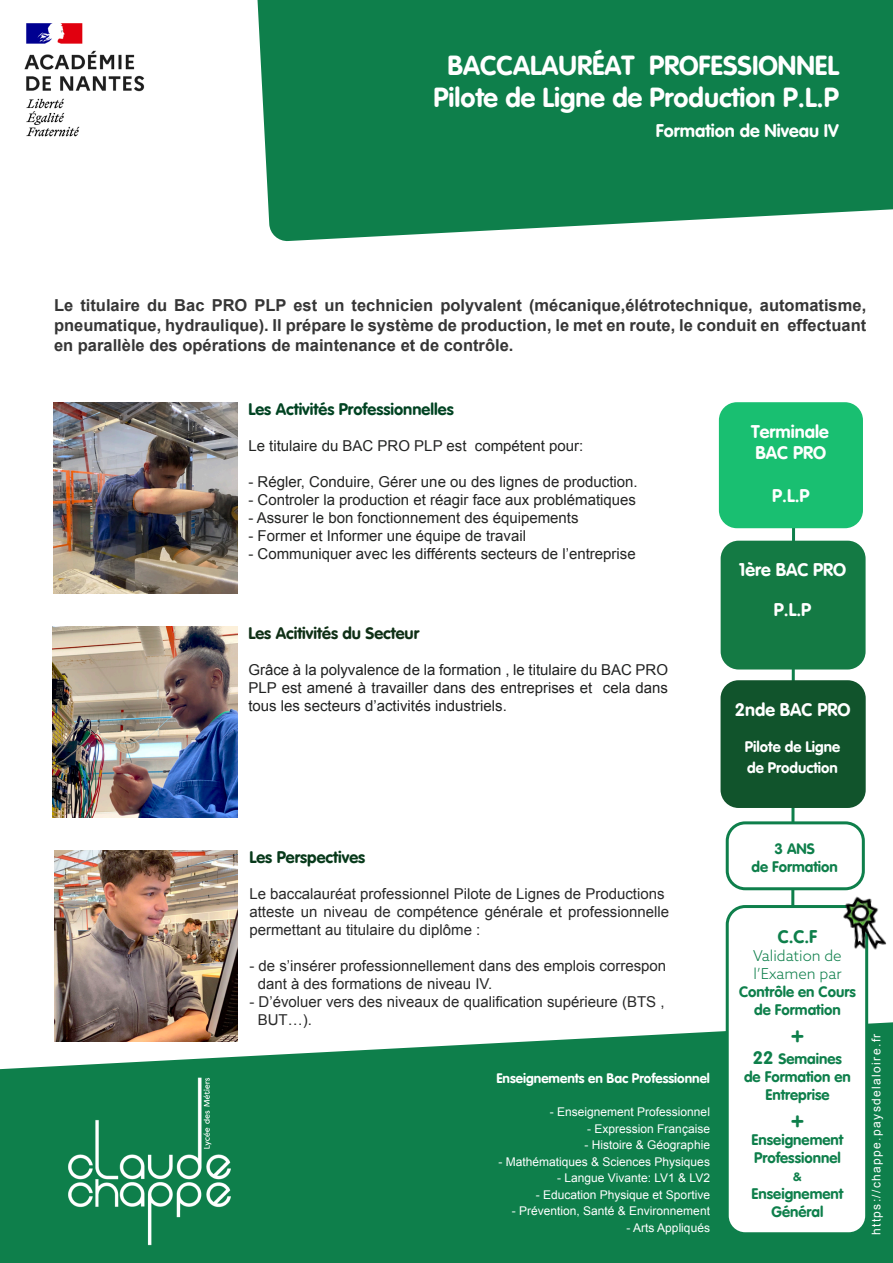
<style>
.page{position:relative;width:893px;height:1263px;background:#fff}
.page>*{position:absolute;margin:0;border:0;box-sizing:border-box;transform-origin:0 0}
.t1{font:27px "VAG Rounded Bold";color:#fff}
.t2{font:22.5px "VAG Rounded Bold";color:#0e7f4b}
.t3{font:18px "VAG Rounded Bold";color:#fff}
.t4{font:18px "VAG Rounded Bold";color:#0e7f4b}
.t5{font:700 16.5px/19.8px "Arial";color:#363636;text-align:justify}
.t6{font:16.5px "VAG Rounded Bold";color:#004322}
.t7{font:16.5px "VAG Rounded Bold";color:#0f3016}
.t8{font:16.5px "VAG Rounded Bold";color:#07391a}
.t9{font:15px/18px "Arial";color:#292929}
.t10{font:15px "Arial";color:#232423}
.t11{font:15px/18px "Arial";color:#202121;text-align:justify}
.t12{font:15px/18px "VAG Rounded Bold";color:#0e7f4b;text-align:center}
.t13{font:15px "VAG Rounded Bold";color:#fff}
.t14{font:300 15px "Azo Sans";color:#0e7f4b}
.t15{font:13.5px "VAG Rounded Bold";color:#fff}
.t16{font:12px "Arial";color:#fff}
.t17{font:12px "Arial";letter-spacing:.115em;color:#fff}
.t18{font:12px "VAG Rounded Bold";color:#0e7f4b}
.s1{font-size:18px}
</style>
<div class="page">
<svg style="left:0;top:1021px;width:893px;height:242px;background:#298d5f"></svg>
<svg style="left:789px;top:528px;width:8px;height:377px"></svg>
<div style="left:727px;top:906px;width:140px;height:328px;background:#fff;border-radius:18px"></div>
<div style="left:726px;top:905px;width:142px;height:330px;border:3px solid #0e7f4b;border-radius:18px"></div>
<img style="left:838px;top:888px;width:49px;height:66px">
<div style="left:727px;top:823px;width:136px;height:66px;background:#fff;border-radius:18px"></div>
<div style="left:726px;top:821px;width:139px;height:69px;border:3px solid #0e7f4b;border-radius:18px"></div>
<img style="left:54px;top:402px;width:184px;height:192px">
<img style="left:53px;top:626px;width:184px;height:192px">
<img style="left:54px;top:850px;width:184px;height:192px">
<svg style="left:257px;top:0;width:636px;height:242px;fill:#0e7f4b"></svg>
<div style="left:299px;top:54px;width:540px;height:154px;background:#0e7f4b"></div>
<div style="left:721px;top:541px;width:145px;height:128px;background:#147a44;border-radius:18px"></div>
<div style="left:720px;top:680px;width:146px;height:128px;background:#11542c;border-radius:18px"></div>
<div style="left:719px;top:402px;width:144px;height:126px;background:#19bf71;border-radius:18px"></div>
<img style="left:64px;top:1059px;width:169px;height:204px">
<img style="left:24px;top:23px;width:121px;height:114px">
<p class="t1" style="left:447px;top:49px;width:393px">BACCALAURÉAT PROFESSIONNEL</p>
<p class="t1" style="left:434px;top:82px;width:407px">Pilote de Ligne de Production P.L.P</p>
<p class="t3" style="left:656px;top:120px;width:185px">Formation de Niveau IV</p>
<p class="t5" style="left:54px;top:296px;width:814px">Le titulaire du Bac PRO PLP est un technicien polyvalent (mécanique,élétrotechnique, automatisme, pneumatique, hydraulique). Il prépare le système de production, le met en route, le conduit en effectuant en parallèle des opérations de maintenance et de contrôle.</p>
<p class="t6" style="left:248px;top:399px;width:207px">Les Activités Professionnelles</p>
<p class="t10" style="left:248px;top:436px;width:336px">Le titulaire du BAC PRO PLP est compétent pour:</p>
<p class="t10" style="left:248px;top:472px;width:391px">- Régler, Conduire, Gérer une ou des lignes de production.</p>
<p class="t10" style="left:248px;top:490px;width:389px">- Controler la production et réagir face aux problématiques</p>
<p class="t10" style="left:248px;top:508px;width:332px">- Assurer le bon fonctionnement des équipements</p>
<p class="t10" style="left:248px;top:526px;width:279px">- Former et Informer une équipe de travail</p>
<p class="t10" style="left:248px;top:544px;width:389px">- Communiquer avec les différents secteurs de l’entreprise</p>
<p class="t7" style="left:248px;top:623px;width:172px">Les Acitivités du Secteur</p>
<p class="t11" style="left:248px;top:661px;width:421px">Grâce à la polyvalence de la formation , le titulaire du BAC PRO PLP est amené à travailler dans des entreprises et cela dans tous les secteurs d’activités industriels.</p>
<p class="t3" style="left:751px;top:421px;width:79px">Terminale</p>
<p class="t3" style="left:756px;top:442px;width:72px">BAC PRO</p>
<p class="t3" style="left:772px;top:486px;width:39px">P.L.P</p>
<p class="t3" style="left:739px;top:559px;width:109px">1ère BAC PRO</p>
<p class="t3" style="left:774px;top:599px;width:39px">P.L.P</p>
<p class="t3" style="left:735px;top:699px;width:117px">2nde BAC PRO</p>
<p class="t13" style="left:745px;top:738px;width:97px">Pilote de Ligne</p>
<p class="t13" style="left:747px;top:759px;width:92px">de Production</p>
<p class="t8" style="left:249px;top:848px;width:117px">Les Perspectives</p>
<p class="t9" style="left:249px;top:885px;width:417px">Le baccalauréat professionnel Pilote de Lignes de Productions</p>
<p class="t9" style="left:249px;top:903px;width:421px">atteste un niveau de compétence générale et professionnelle permettant au titulaire du diplôme :</p>
<p class="t9" style="left:258px;top:957px;width:410px;text-indent:-8px">- de s’insérer professionnellement dans des emplois correspon dant à des formations de niveau IV.</p>
<p class="t9" style="left:258px;top:993px;width:408px;text-indent:-8px">- D’évoluer vers des niveaux de qualification supérieure (BTS ,<br>BUT…).</p>
<p class="t15" style="left:496px;top:1070px;width:215px">Enseignements en Bac Professionnel</p>
<p class="t16" style="left:550px;top:1104px;width:162px">- Enseignement Professionnel</p>
<p class="t16" style="left:587px;top:1120px;width:124px">- Expression Française</p>
<p class="t16" style="left:585px;top:1137px;width:127px">- Histoire &amp; Géographie</p>
<p class="t16" style="left:499px;top:1153px;width:213px">- Mathématiques &amp; Sciences Physiques</p>
<p class="t16" style="left:557px;top:1170px;width:154px">- Langue Vivante: LV1 &amp; LV2</p>
<p class="t16" style="left:536px;top:1186px;width:176px">- Education Physique et Sportive</p>
<p class="t16" style="left:512px;top:1203px;width:200px">- Prévention, Santé &amp; Environnement</p>
<p class="t16" style="left:627px;top:1219px;width:85px">- Arts Appliqués</p>
<p class="t12" style="left:774px;top:839px;width:42px">3 ANS</p>
<p class="t12" style="left:751px;top:857px;width:88px">de Formation</p>
<p class="t4" style="left:778px;top:926px;width:41px">C.C.F</p>
<p class="t14" style="left:753px;top:946px;width:90px">Validation de</p>
<p class="t14" style="left:753px;top:964px;width:90px">l’Examen par</p>
<p class="t12" style="left:739px;top:983px;width:118px">Contrôle en Cours de Formation</p>
<p class="t2" style="left:791px;top:1021px;width:15px">+</p>
<p class="t12" style="left:753px;top:1049px;width:91px"><span class="s1">22</span> Semaines</p>
<p class="t12" style="left:744px;top:1067px;width:108px">de Formation en</p>
<p class="t12" style="left:765px;top:1085px;width:66px">Entreprise</p>
<p class="t2" style="left:791px;top:1105px;width:15px">+</p>
<p class="t12" style="left:752px;top:1130px;width:93px">Enseignement</p>
<p class="t12" style="left:754px;top:1148px;width:88px">Professionnel</p>
<p class="t18" style="left:793px;top:1169px;width:10px">&amp;</p>
<p class="t12" style="left:752px;top:1184px;width:93px">Enseignement</p>
<p class="t12" style="left:771px;top:1202px;width:53px">Général</p>
<p class="t17" style="left:868px;top:1235px;width:203px;rotate:-90deg">https://chappe.paysdelaloire.fr</p>
</div>
